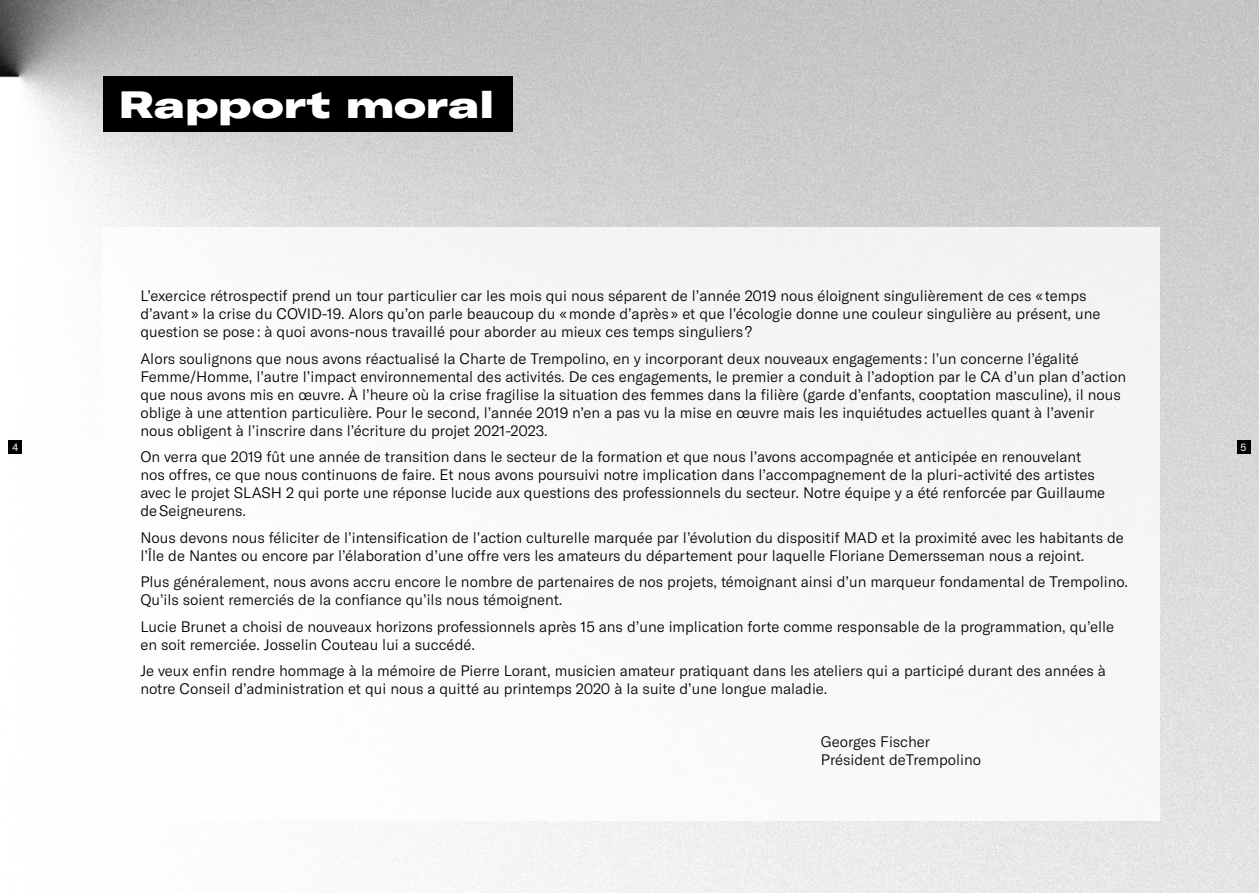
<style>
.page{position:relative;width:1259px;height:893px;background:#fff}
.page>*{position:absolute;margin:0;border:0;box-sizing:border-box;transform-origin:0 0}
.t1{font:900 expanded 37.5px "GT America";color:#fff}
.t2{font:300 15px/18px "GT America";color:#000}
.t3{font:10.5px "GT America";color:#fff}
</style>
<div class="page">
<img style="left:0;top:0;width:1259px;height:893px">
<div style="left:8px;top:440px;width:14px;height:14px;background:#000"></div>
<div style="left:1236px;top:440px;width:14px;height:14px;background:#000"></div>
<div style="left:104px;top:77px;width:409px;height:55px;background:#000"></div>
<div style="left:102px;top:228px;width:1058px;height:593px;background:#fff"></div>
<h1 class="t1" style="left:119px;top:80px;width:377px">Rapport moral</h1>
<p class="t2" style="left:140px;top:287px;width:961px">L’exercice rétrospectif prend un tour particulier car les mois qui nous séparent de l’année 2019 nous éloignent singulièrement de ces « temps d’avant » la crise du COVID-19. Alors qu’on parle beaucoup du «monde d’après » et que l’écologie donne une couleur singulière au présent, une question se pose : à quoi avons-nous travaillé pour aborder au mieux ces temps singuliers ?</p>
<p class="t2" style="left:140px;top:349px;width:987px">Alors soulignons que nous avons réactualisé la Charte de Trempolino, en y incorporant deux nouveaux engagements : l’un concerne l’égalité Femme/Homme, l’autre l’impact environnemental des activités. De ces engagements, le premier a conduit à l’adoption par le CA d’un plan d’action que nous avons mis en œuvre. À l’heure où la crise fragilise la situation des femmes dans la filière (garde d’enfants, cooptation masculine), il nous oblige à une attention particulière. Pour le second, l’année 2019 n’en a pas vu la mise en œuvre mais les inquiétudes actuelles quant à l’avenir nous obligent à l’inscrire dans l’écriture du projet 2021-2023.</p>
<p class="t2" style="left:140px;top:448px;width:966px">On verra que 2019 fût une année de transition dans le secteur de la formation et que nous l’avons accompagnée et anticipée en renouvelant nos offres, ce que nous continuons de faire. Et nous avons poursuivi notre implication dans l’accompagnement de la pluri-activité des artistes avec le projet SLASH 2 qui porte une réponse lucide aux questions des professionnels du secteur. Notre équipe y a été renforcée par Guillaume deSeigneurens.</p>
<p class="t2" style="left:140px;top:528px;width:985px">Nous devons nous féliciter de l’intensification de l’action culturelle marquée par l’évolution du dispositif MAD et la proximité avec les habitants de l’Île de Nantes ou encore par l’élaboration d’une offre vers les amateurs du département pour laquelle Floriane Demersseman nous a rejoint.</p>
<p class="t2" style="left:140px;top:573px;width:989px">Plus généralement, nous avons accru encore le nombre de partenaires de nos projets, témoignant ainsi d’un marqueur fondamental de Trempolino.<br>Qu’ils soient remerciés de la confiance qu’ils nous témoignent.</p>
<p class="t2" style="left:140px;top:617px;width:975px">Lucie Brunet a choisi de nouveaux horizons professionnels après 15 ans d’une implication forte comme responsable de la programmation, qu’elle en soit remerciée. Josselin Couteau lui a succédé.</p>
<p class="t2" style="left:140px;top:662px;width:967px">Je veux enfin rendre hommage à la mémoire de Pierre Lorant, musicien amateur pratiquant dans les ateliers qui a participé durant des années à notre Conseil d’administration et qui nous a quitté au printemps 2020 à la suite d’une longue maladie.</p>
<p class="t2" style="left:821px;top:733px;width:162px">Georges Fischer<br>Président deTrempolino</p>
<p class="t3" style="left:13px;top:441px;width:7px">4</p>
<p class="t3" style="left:1240px;top:441px;width:7px">5</p>
</div>
